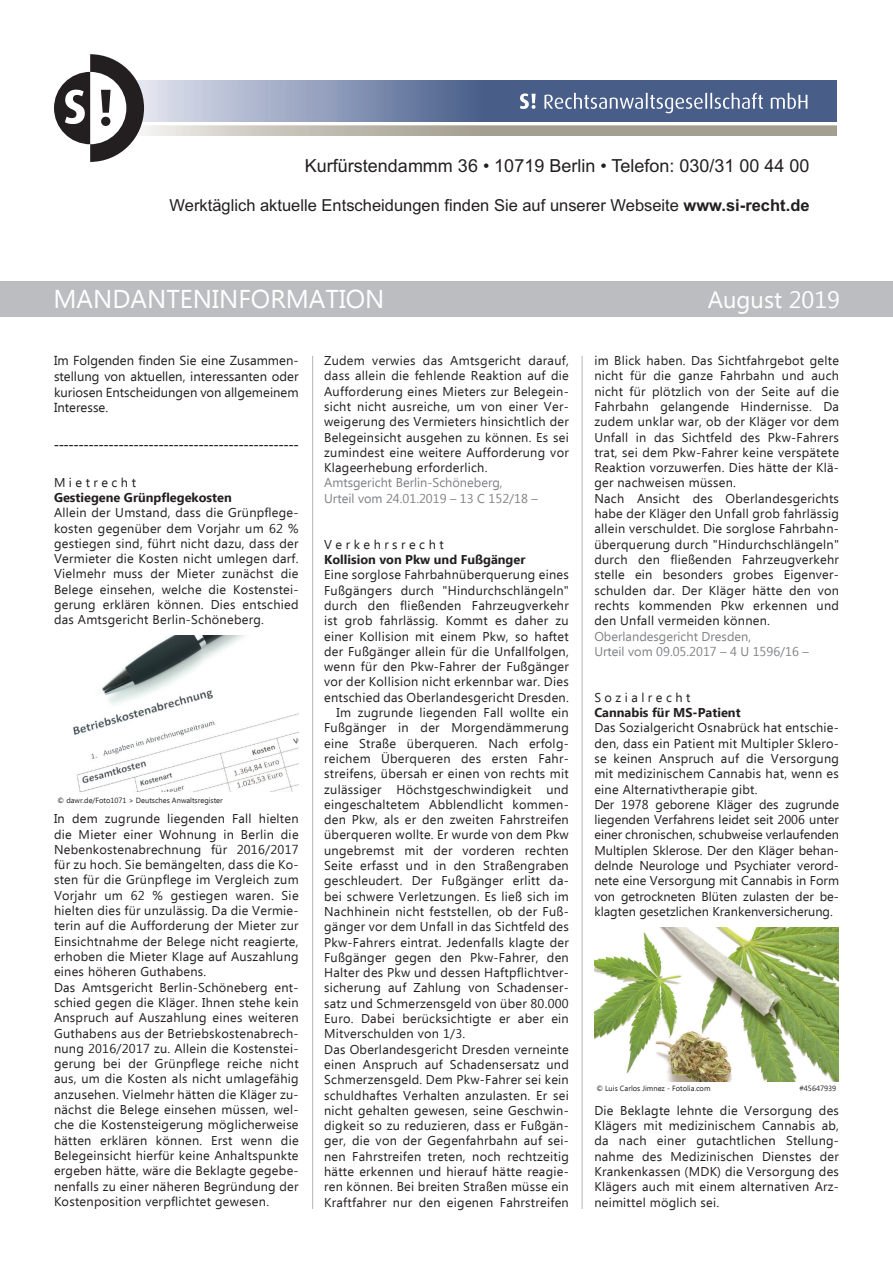
<style>
.page{position:relative;width:893px;height:1263px;background:#fff}
.page>*{position:absolute;margin:0;border:0;box-sizing:border-box;transform-origin:0 0}
.t1{font:25.8px "Ebrima";color:#fff}
.t2{font:23.7px "Ebrima";color:#fff}
.t3{font:18px "Arial";color:#231f20}
.t4{font:16.5px "Arial";color:#231f20}
.t5{font:italic 15px "Times New Roman";color:#231f20}
.t6{font:13.05px/15.6px "Ebrima";color:#231f20;text-align:justify}
.t7{font:12.75px/15.3px "Ebrima";letter-spacing:.02em;color:#231f20;text-align:justify}
.t8{font:12.75px/15.3px "Ebrima";color:#231f20}
.t9{font:12.75px/15.3px "Ebrima";color:#808285}
.t10{font:700 12.75px "Ebrima";color:#231f20}
.t11{font:7.5px "Ebrima";color:#231f20}
.s1{font-weight:700}
</style>
<div class="page">
<div style="left:0;top:281px;width:893px;height:35px;background:#bcbdc0"></div>
<hr style="left:312px;top:356px;width:1px;height:853px;background:#bcbdc0">
<hr style="left:582px;top:356px;width:1px;height:853px;background:#bcbdc0">
<img style="left:73px;top:636px;width:226px;height:156px">
<img style="left:594px;top:927px;width:245px;height:155px">
<img style="left:144px;top:80px;width:692px;height:41px">
<svg style="left:520px;top:93px;width:287px;height:20px;background:#6f80a1"></svg>
<svg style="left:54px;top:54px;width:90px;height:108px"></svg>
<h3 class="t3" style="left:305px;top:154px;width:506px">Kurfürstendammm 36 • 10719 Berlin • Telefon: 030/31 00 44 00</h3>
<p class="t4" style="left:170px;top:194px;width:641px">Werktäglich aktuelle Entscheidungen finden Sie auf unserer Webseite <span class="s1">www.si-recht.de</span></p>
<h1 class="t1" style="left:53px;top:281px;width:333px">MANDANTENINFORMATION</h1>
<h2 class="t2" style="left:708px;top:283px;width:134px">August 2019</h2>
<p class="t6" style="left:54px;top:354px;width:246px">Im Folgenden finden Sie eine Zusammen&shy;stellung von aktuellen, interessanten oder kuriosen Entscheidungen von allgemeinem Interesse.</p>
<p class="t5" style="left:54px;top:433px;width:246px">-------------------------------------------------</p>
<p class="t7" style="left:54px;top:475px;width:84px">M i e t r e c h t</p>
<p class="t10" style="left:54px;top:488px;width:179px">Gestiegene Grünpflegekosten</p>
<p class="t7" style="left:54px;top:506px;width:246px">Allein der Umstand, dass die Grünpflege&shy;kosten gegenüber dem Vorjahr um 62 % gestiegen sind, führt nicht dazu, dass der Vermieter die Kosten nicht umlegen darf.<br>Vielmehr muss der Mieter zunächst die Belege einsehen, welche die Kostenstei&shy;gerung erklären können. Dies entschied das Amtsgericht Berlin-Schöneberg.</p>
<p class="t11" style="left:58px;top:795px;width:167px">© dawr.de/Foto1071 &gt; Deutsches Anwaltsregister</p>
<p class="t7" style="left:54px;top:812px;width:246px;text-align:left">In dem zugrunde liegenden Fall hielten die Mieter einer Wohnung in Berlin die Nebenkostenabrechnung für 2016/2017 für zu hoch. Sie bemängelten, dass die Ko&shy;sten für die Grünpflege im Vergleich zum Vorjahr um 62 % gestiegen waren. Sie hielten dies für unzulässig. Da die Vermie&shy;terin auf die Aufforderung der Mieter zur Einsichtnahme der Belege nicht reagierte, erhoben die Mieter Klage auf Auszahlung eines höheren Guthabens.<br>Das Amtsgericht Berlin-Schöneberg ent&shy;schied gegen die Kläger. Ihnen stehe kein Anspruch auf Auszahlung eines weiteren Guthabens aus der Betriebskostenabrech&shy;nung 2016/2017 zu. Allein die Kostenstei&shy;gerung bei der Grünpflege reiche nicht aus, um die Kosten als nicht umlagefähig anzusehen. Vielmehr hätten die Kläger zu&shy;nächst die Belege einsehen müssen, wel&shy;che die Kostensteigerung möglicherweise hätten erklären können. Erst wenn die Belegeinsicht hierfür keine Anhaltspunkte ergeben hätte, wäre die Beklagte gegebe&shy;nenfalls zu einer näheren Begründung der Kostenposition verpflichtet gewesen.</p>
<p class="t7" style="left:324px;top:354px;width:246px">Zudem verwies das Amtsgericht darauf, dass allein die fehlende Reaktion auf die Aufforderung eines Mieters zur Belegein&shy;sicht nicht ausreiche, um von einer Ver&shy;weigerung des Vermieters hinsichtlich der Belegeinsicht ausgehen zu können. Es sei zumindest eine weitere Aufforderung vor Klageerhebung erforderlich.</p>
<p class="t9" style="left:324px;top:476px;width:215px">Amtsgericht Berlin-Schöneberg,<br>Urteil vom 24.01.2019 – 13 C 152/18 –</p>
<p class="t7" style="left:324px;top:537px;width:121px">V e r k e h r s r e c h t</p>
<p class="t10" style="left:324px;top:550px;width:203px">Kollision von Pkw und Fußgänger</p>
<p class="t7" style="left:324px;top:568px;width:246px">Eine sorglose Fahrbahnüberquerung eines</p>
<p class="t7" style="left:324px;top:583px;width:246px">Fußgängers durch "Hindurchschlängeln"</p>
<p class="t7" style="left:324px;top:599px;width:246px">durch den fließenden Fahrzeugverkehr</p>
<p class="t7" style="left:324px;top:614px;width:246px">ist grob fahrlässig. Kommt es daher zu</p>
<p class="t7" style="left:324px;top:629px;width:246px">einer Kollision mit einem Pkw, so haftet</p>
<p class="t7" style="left:324px;top:644px;width:246px">der Fußgänger allein für die Unfallfolgen,</p>
<p class="t7" style="left:324px;top:660px;width:246px">wenn für den Pkw-Fahrer der Fußgänger</p>
<p class="t7" style="left:324px;top:675px;width:246px">vor der Kollision nicht erkennbar war. Dies</p>
<p class="t7" style="left:324px;top:690px;width:246px">entschied das Oberlandesgericht Dresden.</p>
<p class="t7" style="left:337px;top:706px;width:234px">Im zugrunde liegenden Fall wollte ein</p>
<p class="t7" style="left:324px;top:721px;width:246px">Fußgänger in der Morgendämmerung</p>
<p class="t7" style="left:324px;top:736px;width:246px">eine Straße überqueren. Nach erfolg-</p>
<p class="t7" style="left:324px;top:752px;width:246px">reichem Überqueren des ersten Fahr-</p>
<p class="t7" style="left:324px;top:767px;width:246px">streifens, übersah er einen von rechts mit</p>
<p class="t7" style="left:324px;top:782px;width:246px">zulässiger Höchstgeschwindigkeit und</p>
<p class="t7" style="left:324px;top:797px;width:246px">eingeschaltetem Abblendlicht kommen-</p>
<p class="t7" style="left:324px;top:813px;width:246px">den Pkw, als er den zweiten Fahrstreifen</p>
<p class="t7" style="left:324px;top:828px;width:246px">überqueren wollte. Er wurde von dem Pkw</p>
<p class="t7" style="left:324px;top:843px;width:246px">ungebremst mit der vorderen rechten</p>
<p class="t7" style="left:324px;top:859px;width:246px">Seite erfasst und in den Straßengraben</p>
<p class="t7" style="left:324px;top:874px;width:246px">geschleudert. Der Fußgänger erlitt da-</p>
<p class="t7" style="left:324px;top:889px;width:246px">bei schwere Verletzungen. Es ließ sich im</p>
<p class="t7" style="left:324px;top:905px;width:246px">Nachhinein nicht feststellen, ob der Fuß-</p>
<p class="t7" style="left:324px;top:920px;width:246px">gänger vor dem Unfall in das Sichtfeld des</p>
<p class="t7" style="left:324px;top:935px;width:246px">Pkw-Fahrers eintrat. Jedenfalls klagte der</p>
<p class="t7" style="left:324px;top:950px;width:246px">Fußgänger gegen den Pkw-Fahrer, den</p>
<p class="t7" style="left:324px;top:966px;width:246px">Halter des Pkw und dessen Haftpflichtver-</p>
<p class="t7" style="left:324px;top:981px;width:246px">sicherung auf Zahlung von Schadenser-</p>
<p class="t7" style="left:324px;top:996px;width:246px">satz und Schmerzensgeld von über 80.000</p>
<p class="t7" style="left:324px;top:1012px;width:246px">Euro. Dabei berücksichtigte er aber ein</p>
<p class="t7" style="left:324px;top:1027px;width:143px">Mitverschulden von 1/3.</p>
<p class="t7" style="left:324px;top:1042px;width:246px">Das Oberlandesgericht Dresden verneinte</p>
<p class="t7" style="left:324px;top:1058px;width:246px">einen Anspruch auf Schadensersatz und</p>
<p class="t7" style="left:324px;top:1073px;width:246px">Schmerzensgeld. Dem Pkw-Fahrer sei kein</p>
<p class="t7" style="left:324px;top:1088px;width:246px">schuldhaftes Verhalten anzulasten. Er sei</p>
<p class="t7" style="left:324px;top:1103px;width:246px">nicht gehalten gewesen, seine Geschwin-</p>
<p class="t7" style="left:324px;top:1119px;width:246px">digkeit so zu reduzieren, dass er Fußgän-</p>
<p class="t7" style="left:324px;top:1134px;width:246px">ger, die von der Gegenfahrbahn auf sei-</p>
<p class="t7" style="left:324px;top:1149px;width:246px">nen Fahrstreifen treten, noch rechtzeitig</p>
<p class="t7" style="left:324px;top:1165px;width:246px">hätte erkennen und hierauf hätte reagie-</p>
<p class="t7" style="left:324px;top:1180px;width:246px">ren können. Bei breiten Straßen müsse ein</p>
<p class="t7" style="left:324px;top:1195px;width:246px">Kraftfahrer nur den eigenen Fahrstreifen</p>
<p class="t7" style="left:594px;top:354px;width:246px;text-align:left">im Blick haben. Das Sichtfahrgebot gelte nicht für die ganze Fahrbahn und auch nicht für plötzlich von der Seite auf die Fahrbahn gelangende Hindernisse. Da zudem unklar war, ob der Kläger vor dem Unfall in das Sichtfeld des Pkw-Fahrers trat, sei dem Pkw-Fahrer keine verspätete Reaktion vorzuwerfen. Dies hätte der Klä&shy;ger nachweisen müssen.<br>Nach Ansicht des Oberlandesgerichts habe der Kläger den Unfall grob fahrlässig allein verschuldet. Die sorglose Fahrbahn&shy;überquerung durch "Hindurchschlängeln" durch den fließenden Fahrzeugverkehr stelle ein besonders grobes Eigenver&shy;schulden dar. Der Kläger hätte den von rechts kommenden Pkw erkennen und den Unfall vermeiden können.</p>
<p class="t9" style="left:594px;top:629px;width:216px">Oberlandesgericht Dresden,<br>Urteil vom 09.05.2017 – 4 U 1596/16 –</p>
<p class="t7" style="left:594px;top:690px;width:98px">S o z i a l r e c h t</p>
<p class="t10" style="left:594px;top:703px;width:148px">Cannabis für MS-Patient</p>
<p class="t8" style="left:594px;top:721px;width:246px">Das Sozialgericht Osnabrück hat entschie&shy;den, dass ein Patient mit Multipler Sklero&shy;se keinen Anspruch auf die Versorgung mit medizinischem Cannabis hat, wenn es eine Alternativtherapie gibt.<br>Der 1978 geborene Kläger des zugrunde liegenden Verfahrens leidet seit 2006 unter einer chronischen, schubweise verlaufenden Multiplen Sklerose. Der den Kläger behan&shy;delnde Neurologe und Psychiater verord&shy;nete eine Versorgung mit Cannabis in Form von getrockneten Blüten zulasten der be&shy;klagten gesetzlichen Krankenversicherung.</p>
<p class="t11" style="left:596px;top:1083px;width:116px">© Luis Carlos Jimnez - Fotolia.com</p>
<p class="t11" style="left:799px;top:1083px;width:38px">#45647939</p>
<p class="t7" style="left:594px;top:1103px;width:246px">Die Beklagte lehnte die Versorgung des Klägers mit medizinischem Cannabis ab, da nach einer gutachtlichen Stellung&shy;nahme des Medizinischen Dienstes der Krankenkassen (MDK) die Versorgung des Klägers auch mit einem alternativen Arz&shy;neimittel möglich sei.</p>
</div>
